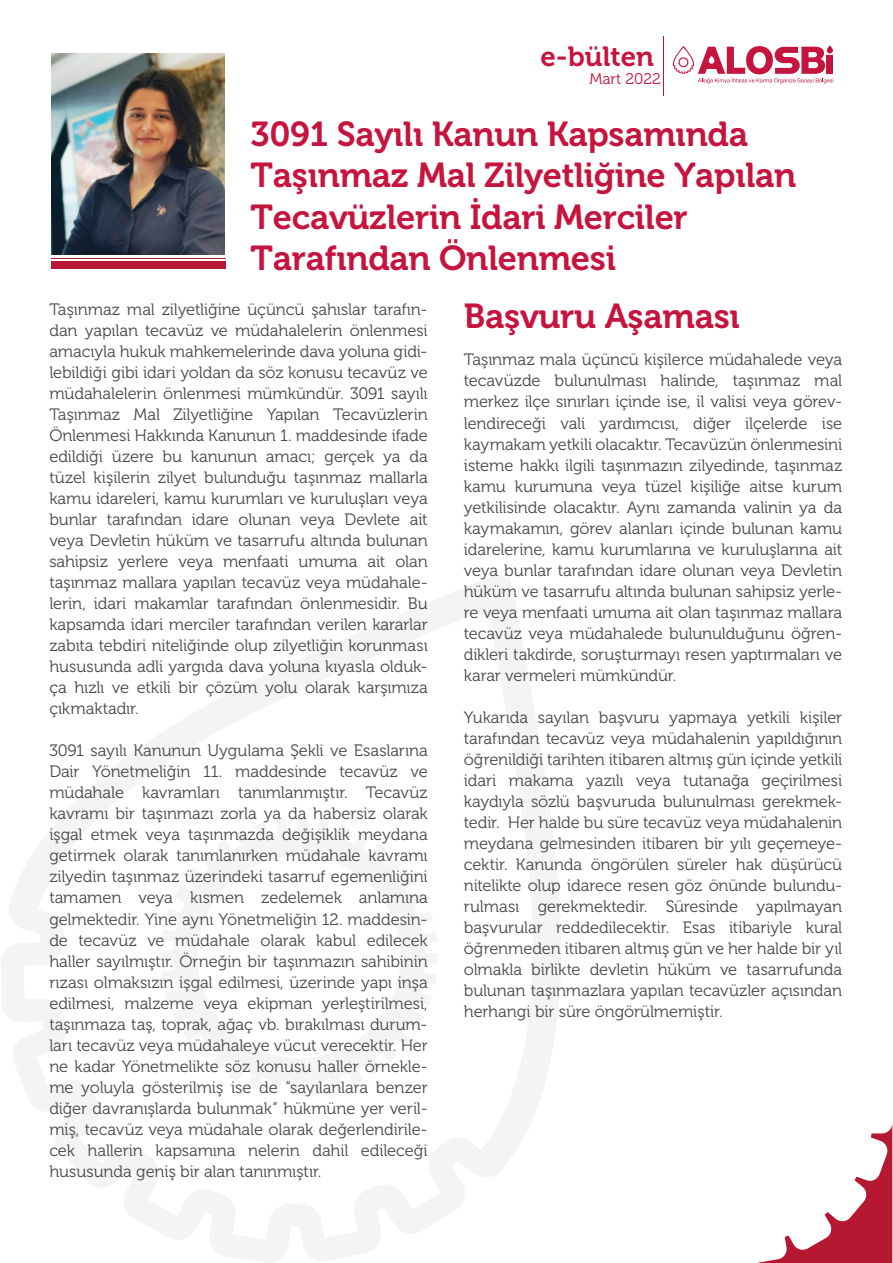
<style>
.page{position:relative;width:893px;height:1263px;background:#fff}
.page>*{position:absolute;margin:0;border:0;box-sizing:border-box;transform-origin:0 0}
.t1{font:34.5px/41.4px "Museo 700";letter-spacing:-.01em;color:#c5143d}
.t2{font:27.6px "Museo 700";color:#c5143d}
.t3{font:16.5px/21px "Museo 300";letter-spacing:-.01em;color:#48484a;text-align:justify}
.t4{font:15.45px "Museo 300";color:#c5143d}
</style>
<div class="page">
<svg style="left:757px;top:1125px;width:135px;height:138px"></svg>
<svg style="left:1px;top:575px;width:560px;height:687px"></svg>
<svg style="left:160px;top:818px;width:278px;height:278px"></svg>
<hr style="left:663px;top:36px;width:1px;height:59px;background:#c5143d">
<svg style="left:673px;top:45px;width:161px;height:38px"></svg>
<div style="left:51px;top:261px;width:175px;height:8px;background:#b61831"></div>
<hr style="left:51px;top:258px;width:175px;height:1px;background:#b61831">
<img style="left:52px;top:53px;width:173px;height:201px">
<h2 class="t2" style="left:540px;top:41px;width:115px">e-bülten</h2>
<p class="t4" style="left:589px;top:70px;width:73px">Mart 2022</p>
<h1 class="t1" style="left:251px;top:114px;width:547px">3091 Sayılı Kanun Kapsamında<br>Taşınmaz Mal Zilyetliğine Yapılan<br>Tecavüzlerin İdari Merciler<br>Tarafından Önlenmesi</h1>
<h1 class="t1" style="left:464px;top:296px;width:278px">Başvuru Aşaması</h1>
<p class="t3" style="left:464px;top:350px;width:380px">Taşınmaz mala üçüncü kişilerce müdahalede veya tecavüzde bulunulması halinde, taşınmaz mal merkez ilçe sınırları içinde ise, il valisi veya görev&shy;lendireceği vali yardımcısı, diğer ilçelerde ise kaymakam yetkili olacaktır. Tecavüzün önlenmesini isteme hakkı ilgili taşınmazın zilyedinde, taşınmaz kamu kurumuna veya tüzel kişiliğe aitse kurum yetkilisinde olacaktır. Aynı zamanda valinin ya da kaymakamın, görev alanları içinde bulunan kamu idarelerine, kamu kurumlarına ve kuruluşlarına ait veya bunlar tarafından idare olunan veya Devletin hüküm ve tasarrufu altında bulunan sahipsiz yerle&shy;re veya menfaati umuma ait olan taşınmaz mallara tecavüz veya müdahalede bulunulduğunu öğren&shy;dikleri takdirde, soruşturmayı resen yaptırmaları ve karar vermeleri mümkündür.</p>
<p class="t3" style="left:464px;top:707px;width:380px">Yukarıda sayılan başvuru yapmaya yetkili kişiler tarafından tecavüz veya müdahalenin yapıldığının öğrenildiği tarihten itibaren altmış gün içinde yetkili idari makama yazılı veya tutanağa geçirilmesi kaydıyla sözlü başvuruda bulunulması gerekmek&shy;tedir. Her halde bu süre tecavüz veya müdahalenin meydana gelmesinden itibaren bir yılı geçemeye&shy;cektir. Kanunda öngörülen süreler hak düşürücü nitelikte olup idarece resen göz önünde bulundu&shy;rulması gerekmektedir. Süresinde yapılmayan başvurular reddedilecektir. Esas itibariyle kural öğrenmeden itibaren altmış gün ve her halde bir yıl olmakla birlikte devletin hüküm ve tasarrufunda bulunan taşınmazlara yapılan tecavüzler açısından herhangi bir süre öngörülmemiştir.</p>
<p class="t3" style="left:49px;top:299px;width:380px">Taşınmaz mal zilyetliğine üçüncü şahıslar tarafın&shy;dan yapılan tecavüz ve müdahalelerin önlenmesi amacıyla hukuk mahkemelerinde dava yoluna gidi&shy;lebildiği gibi idari yoldan da söz konusu tecavüz ve müdahalelerin önlenmesi mümkündür. 3091 sayılı Taşınmaz Mal Zilyetliğine Yapılan Tecavüzlerin Önlenmesi Hakkında Kanunun 1. maddesinde ifade edildiği üzere bu kanunun amacı; gerçek ya da tüzel kişilerin zilyet bulunduğu taşınmaz mallarla kamu idareleri, kamu kurumları ve kuruluşları veya bunlar tarafından idare olunan veya Devlete ait veya Devletin hüküm ve tasarrufu altında bulunan sahipsiz yerlere veya menfaati umuma ait olan taşınmaz mallara yapılan tecavüz veya müdahale&shy;lerin, idari makamlar tarafından önlenmesidir. Bu kapsamda idari merciler tarafından verilen kararlar zabıta tebdiri niteliğinde olup zilyetliğin korunması hususunda adli yargıda dava yoluna kıyasla olduk&shy;ça hızlı ve etkili bir çözüm yolu olarak karşımıza çıkmaktadır.</p>
<p class="t3" style="left:49px;top:741px;width:380px">3091 sayılı Kanunun Uygulama Şekli ve Esaslarına Dair Yönetmeliğin 11. maddesinde tecavüz ve müdahale kavramları tanımlanmıştır. Tecavüz kavramı bir taşınmazı zorla ya da habersiz olarak işgal etmek veya taşınmazda değişiklik meydana getirmek olarak tanımlanırken müdahale kavramı zilyedin taşınmaz üzerindeki tasarruf egemenliğini tamamen veya kısmen zedelemek anlamına gelmektedir. Yine aynı Yönetmeliğin 12. maddesin&shy;de tecavüz ve müdahale olarak kabul edilecek haller sayılmıştır. Örneğin bir taşınmazın sahibinin rızası olmaksızın işgal edilmesi, üzerinde yapı inşa edilmesi, malzeme veya ekipman yerleştirilmesi, taşınmaza taş, toprak, ağaç vb. bırakılması durum&shy;ları tecavüz veya müdahaleye vücut verecektir. Her ne kadar Yönetmelikte söz konusu haller örnekle&shy;me yoluyla gösterilmiş ise de “sayılanlara benzer diğer davranışlarda bulunmak” hükmüne yer veril&shy;miş, tecavüz veya müdahale olarak değerlendirile&shy;cek hallerin kapsamına nelerin dahil edileceği hususunda geniş bir alan tanınmıştır.</p>
</div>
